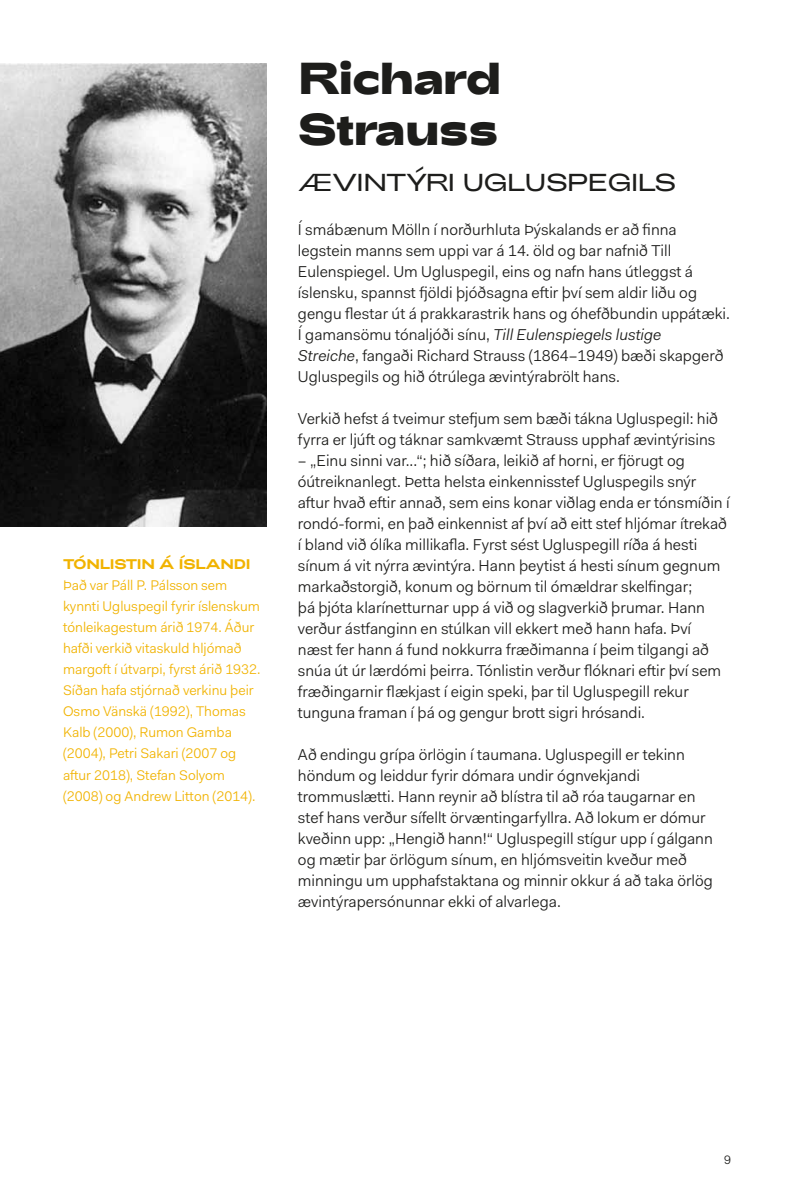
<style>
.page{position:relative;width:794px;height:1191px;background:#fff}
.page>*{position:absolute;margin:0;border:0;box-sizing:border-box;transform-origin:0 0}
.t1{font:900 44.62px/50.9px "Adieu";letter-spacing:-.015em;color:#1d1d1b}
.t2{font:300 24.5px "Adieu";letter-spacing:-.025em;color:#1d1d1b}
.t3{font:15.75px/21px "Fakt Pro Blond";color:#1d1d1b}
.t4{font:14px/21px "Fakt Pro Blond";color:#f1b300}
.t5{font:700 14px "Adieu";letter-spacing:-.015em;color:#f1b300}
.t6{font:12.25px "Fakt Pro Blond";color:#1d1d1b}
.s1{font-style:italic}
</style>
<div class="page">
<img style="left:0;top:63px;width:266px;height:463px">
<p class="t5" style="left:63px;top:556px;width:189px">TÓNLISTIN Á ÍSLANDI</p>
<p class="t4" style="left:63px;top:575px;width:199px">Það var Páll P. Pálsson sem kynnti Ugluspegil fyrir íslenskum tónleikagestum árið 1974. Áður hafði verkið vitaskuld hljómað margoft í útvarpi, fyrst árið 1932.<br>Síðan hafa stjórnað verkinu þeir<br>Osmo Vänskä (1992), Thomas<br>Kalb (2000), Rumon Gamba (2004), Petri Sakari (2007 og aftur 2018), Stefan Solyom (2008) og Andrew Litton (2014).</p>
<h1 class="t1" style="left:298px;top:53px;width:204px">Richard<br>Strauss</h1>
<h2 class="t2" style="left:298px;top:168px;width:380px">ÆVINTÝRI UGLUSPEGILS</h2>
<p class="t3" style="left:298px;top:219px;width:433px">Í smábænum Mölln í norðurhluta Þýskalands er að finna legstein manns sem uppi var á 14. öld og bar nafnið Till Eulenspiegel. Um Ugluspegil, eins og nafn hans útleggst á íslensku, spannst fjöldi þjóðsagna eftir því sem aldir liðu og gengu flestar út á prakkarastrik hans og óhefðbundin uppátæki.<br>Í gamansömu tónaljóði sínu, <span class="s1">Till Eulenspiegels lustige<br>Streiche</span>, fangaði Richard Strauss (1864–1949) bæði skapgerð Ugluspegils og hið ótrúlega ævintýrabrölt hans.</p>
<p class="t3" style="left:298px;top:408px;width:422px">Verkið hefst á tveimur stefjum sem bæði tákna Ugluspegil: hið fyrra er ljúft og táknar samkvæmt Strauss upphaf ævintýrisins</p>
<p class="t3" style="left:298px;top:450px;width:433px">– „Einu sinni var...“; hið síðara, leikið af horni, er fjörugt og óútreiknanlegt. Þetta helsta einkennisstef Ugluspegils snýr aftur hvað eftir annað, sem eins konar viðlag enda er tónsmíðin í rondó-formi, en það einkennist af því að eitt stef hljómar ítrekað í bland við ólíka millikafla. Fyrst sést Ugluspegill ríða á hesti sínum á vit nýrra ævintýra. Hann þeytist á hesti sínum gegnum markaðstorgið, konum og börnum til ómældrar skelfingar;<br>þá þjóta klarínetturnar upp á við og slagverkið þrumar. Hann verður ástfanginn en stúlkan vill ekkert með hann hafa. Því næst fer hann á fund nokkurra fræðimanna í þeim tilgangi að snúa út úr lærdómi þeirra. Tónlistin verður flóknari eftir því sem fræðingarnir flækjast í eigin speki, þar til Ugluspegill rekur tunguna framan í þá og gengur brott sigri hrósandi.</p>
<p class="t3" style="left:298px;top:744px;width:416px">Að endingu grípa örlögin í taumana. Ugluspegill er tekinn höndum og leiddur fyrir dómara undir ógnvekjandi trommuslætti. Hann reynir að blístra til að róa taugarnar en stef hans verður sífellt örvæntingarfyllra. Að lokum er dómur kveðinn upp: „Hengið hann!“ Ugluspegill stígur upp í gálgann og mætir þar örlögum sínum, en hljómsveitin kveður með minningu um upphafstaktana og minnir okkur á að taka örlög ævintýrapersónunnar ekki of alvarlega.</p>
<p class="t6" style="left:724px;top:1151px;width:8px">9</p>
</div>
